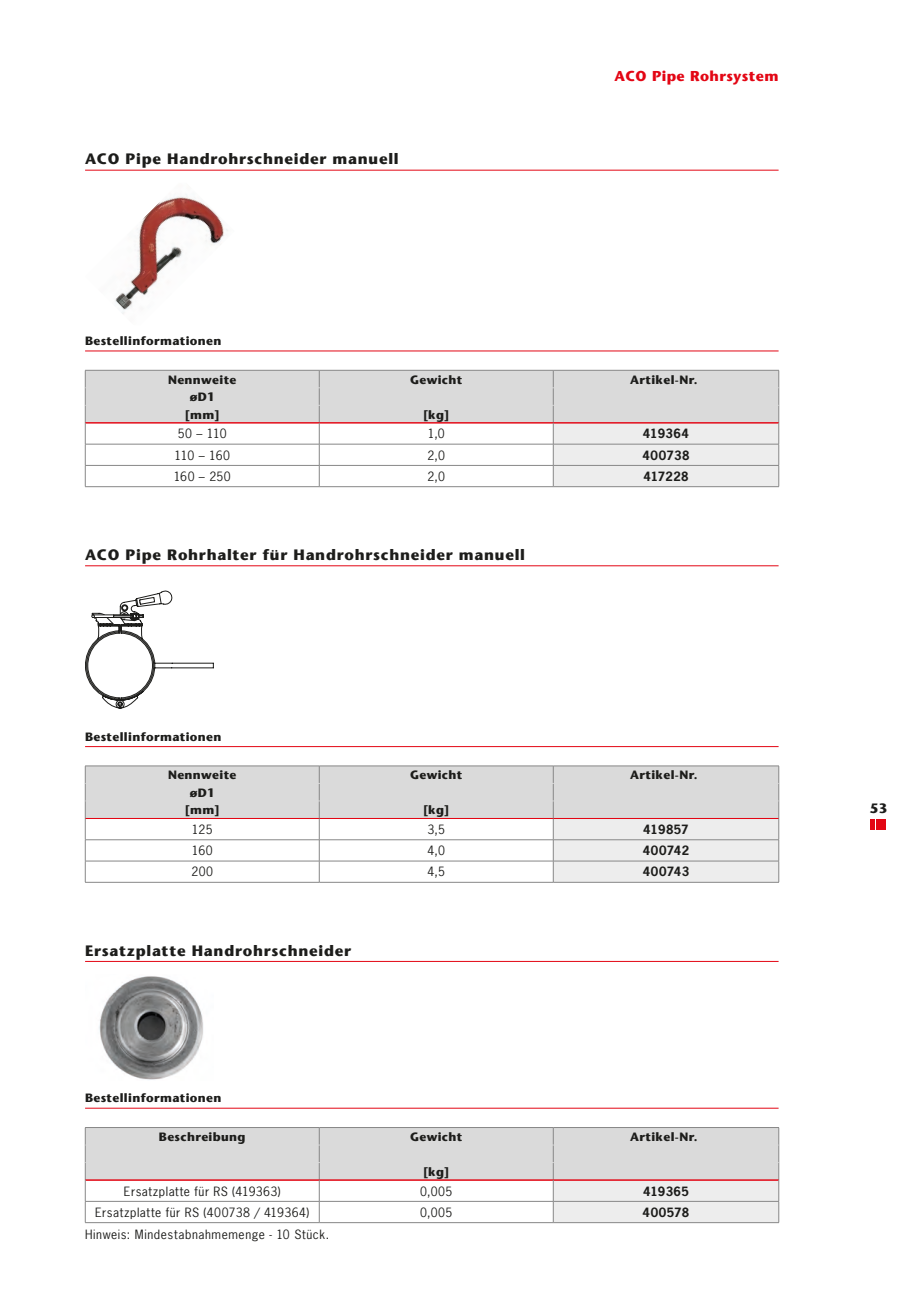
<style>
.page{position:relative;width:919px;height:1289px;background:#fff}
.page>*{position:absolute;margin:0;border:0;box-sizing:border-box;transform-origin:0 0}
.heading_h2{font:700 15px "Stone Sans";letter-spacing:.05em;color:#1d1d1b}
.t1{font:700 14.25px "Stone Sans";letter-spacing:.03em;color:#e30614}
.t2{font:700 13.5px "Stone Sans";color:#1d1d1b}
.tabulka{font:12px "News Gothic";letter-spacing:.035em;color:#1d1d1b}
.table_header-center{font:700 12px "Stone Sans";letter-spacing:.03em;color:#1d1d1b}
.heading_h2a{font:700 12px "Stone Sans";letter-spacing:.03em;color:#1d1d1b}
.tabulka-2{font:700 12px "News Gothic";letter-spacing:.03em;color:#1d1d1b}
.Body{font:12px "News Gothic";letter-spacing:.05em;color:#1d1d1b}
.table_header-PartNr{font:700 12px "Stone Sans";letter-spacing:.03em;color:#1d1d1b}
</style>
<div class="page">
<hr style="left:85px;top:351px;width:693px;height:1px;background:#e30614">
<hr style="left:85px;top:170px;width:693px;height:1px;background:#e30614">
<svg style="left:85px;top:370px;width:694px;height:116px"></svg>
<hr style="left:85px;top:486px;width:234px;height:1px;background:#878787">
<hr style="left:319px;top:486px;width:234px;height:1px;background:#878787">
<hr style="left:553px;top:486px;width:225px;height:1px;background:#878787">
<img style="left:115px;top:194px;width:113px;height:120px">
<hr style="left:85px;top:746px;width:693px;height:1px;background:#e30614">
<hr style="left:85px;top:565px;width:693px;height:1px;background:#e30614">
<hr style="left:85px;top:765px;width:234px;height:1px;background:#878787">
<hr style="left:319px;top:765px;width:234px;height:1px;background:#878787">
<hr style="left:553px;top:765px;width:225px;height:1px;background:#878787">
<svg style="left:85px;top:766px;width:694px;height:116px"></svg>
<hr style="left:85px;top:882px;width:234px;height:1px;background:#878787">
<hr style="left:319px;top:882px;width:234px;height:1px;background:#878787">
<hr style="left:553px;top:882px;width:225px;height:1px;background:#878787">
<svg style="left:85px;top:590px;width:129px;height:118px"></svg>
<hr style="left:85px;top:1107px;width:693px;height:1px;background:#e30614">
<hr style="left:85px;top:961px;width:693px;height:1px;background:#e30614">
<svg style="left:85px;top:1127px;width:694px;height:95px"></svg>
<hr style="left:85px;top:1222px;width:234px;height:1px;background:#878787">
<hr style="left:319px;top:1222px;width:234px;height:1px;background:#878787">
<hr style="left:553px;top:1222px;width:225px;height:1px;background:#878787">
<img style="left:99px;top:976px;width:104px;height:104px">
<hr style="left:870px;top:819px;width:4px;height:10px;background:#e30614">
<div style="left:875px;top:819px;width:5px;height:10px;background:#e30614"></div>
<hr style="left:881px;top:819px;width:4px;height:10px;background:#e30614">
<p class="heading_h2" style="left:85px;top:150px;width:315px">ACO Pipe Handrohrschneider manuell</p>
<p class="heading_h2a" style="left:85px;top:334px;width:138px">Bestellinformationen</p>
<p class="t1" style="left:614px;top:67px;width:165px">ACO Pipe Rohrsystem</p>
<p class="table_header-center" style="left:168px;top:372px;width:70px">Nennweite</p>
<p class="table_header-center" style="left:410px;top:372px;width:54px">Gewicht</p>
<p class="table_header-PartNr" style="left:630px;top:372px;width:69px">Artikel-Nr.</p>
<p class="table_header-center" style="left:190px;top:390px;width:27px">øD1</p>
<p class="table_header-center" style="left:185px;top:407px;width:36px">[mm]</p>
<p class="table_header-center" style="left:423px;top:407px;width:28px">[kg]</p>
<p class="tabulka" style="left:178px;top:426px;width:50px">50 – 110</p>
<p class="tabulka" style="left:427px;top:426px;width:19px">1,0</p>
<p class="tabulka-2" style="left:643px;top:426px;width:48px">419364</p>
<p class="tabulka" style="left:174px;top:447px;width:57px">110 – 160</p>
<p class="tabulka" style="left:427px;top:447px;width:19px">2,0</p>
<p class="tabulka-2" style="left:642px;top:447px;width:48px">400738</p>
<p class="tabulka" style="left:174px;top:468px;width:58px">160 – 250</p>
<p class="tabulka" style="left:427px;top:468px;width:19px">2,0</p>
<p class="tabulka-2" style="left:643px;top:468px;width:47px">417228</p>
<p class="heading_h2" style="left:85px;top:546px;width:441px">ACO Pipe Rohrhalter für Handrohrschneider manuell</p>
<p class="heading_h2a" style="left:85px;top:729px;width:138px">Bestellinformationen</p>
<p class="table_header-center" style="left:168px;top:767px;width:70px">Nennweite</p>
<p class="table_header-center" style="left:410px;top:767px;width:54px">Gewicht</p>
<p class="table_header-PartNr" style="left:630px;top:767px;width:69px">Artikel-Nr.</p>
<p class="table_header-center" style="left:190px;top:785px;width:27px">øD1</p>
<p class="table_header-center" style="left:185px;top:802px;width:36px">[mm]</p>
<p class="table_header-center" style="left:423px;top:802px;width:28px">[kg]</p>
<p class="tabulka" style="left:192px;top:821px;width:22px">125</p>
<p class="tabulka" style="left:427px;top:821px;width:19px">3,5</p>
<p class="tabulka-2" style="left:643px;top:821px;width:47px">419857</p>
<p class="tabulka" style="left:192px;top:843px;width:22px">160</p>
<p class="tabulka" style="left:427px;top:843px;width:19px">4,0</p>
<p class="tabulka-2" style="left:642px;top:842px;width:48px">400742</p>
<p class="tabulka" style="left:191px;top:864px;width:23px">200</p>
<p class="tabulka" style="left:427px;top:864px;width:19px">4,5</p>
<p class="tabulka-2" style="left:642px;top:864px;width:48px">400743</p>
<p class="heading_h2" style="left:85px;top:941px;width:267px">Ersatzplatte Handrohrschneider</p>
<p class="heading_h2a" style="left:85px;top:1090px;width:138px">Bestellinformationen</p>
<p class="table_header-center" style="left:159px;top:1129px;width:88px">Beschreibung</p>
<p class="table_header-center" style="left:410px;top:1129px;width:54px">Gewicht</p>
<p class="table_header-PartNr" style="left:630px;top:1129px;width:69px">Artikel-Nr.</p>
<p class="table_header-center" style="left:423px;top:1164px;width:28px">[kg]</p>
<p class="tabulka" style="left:124px;top:1183px;width:158px">Ersatzplatte für RS (419363)</p>
<p class="tabulka" style="left:420px;top:1183px;width:34px">0,005</p>
<p class="tabulka-2" style="left:643px;top:1182px;width:47px">419365</p>
<p class="tabulka" style="left:95px;top:1204px;width:215px">Ersatzplatte für RS (400738 / 419364)</p>
<p class="tabulka" style="left:420px;top:1204px;width:34px">0,005</p>
<p class="tabulka-2" style="left:642px;top:1204px;width:48px">400578</p>
<p class="Body" style="left:85px;top:1226px;width:245px">Hinweis: Mindestabnahmemenge - 10 Stück.</p>
<p class="t2" style="left:869px;top:799px;width:19px">53</p>
</div>
